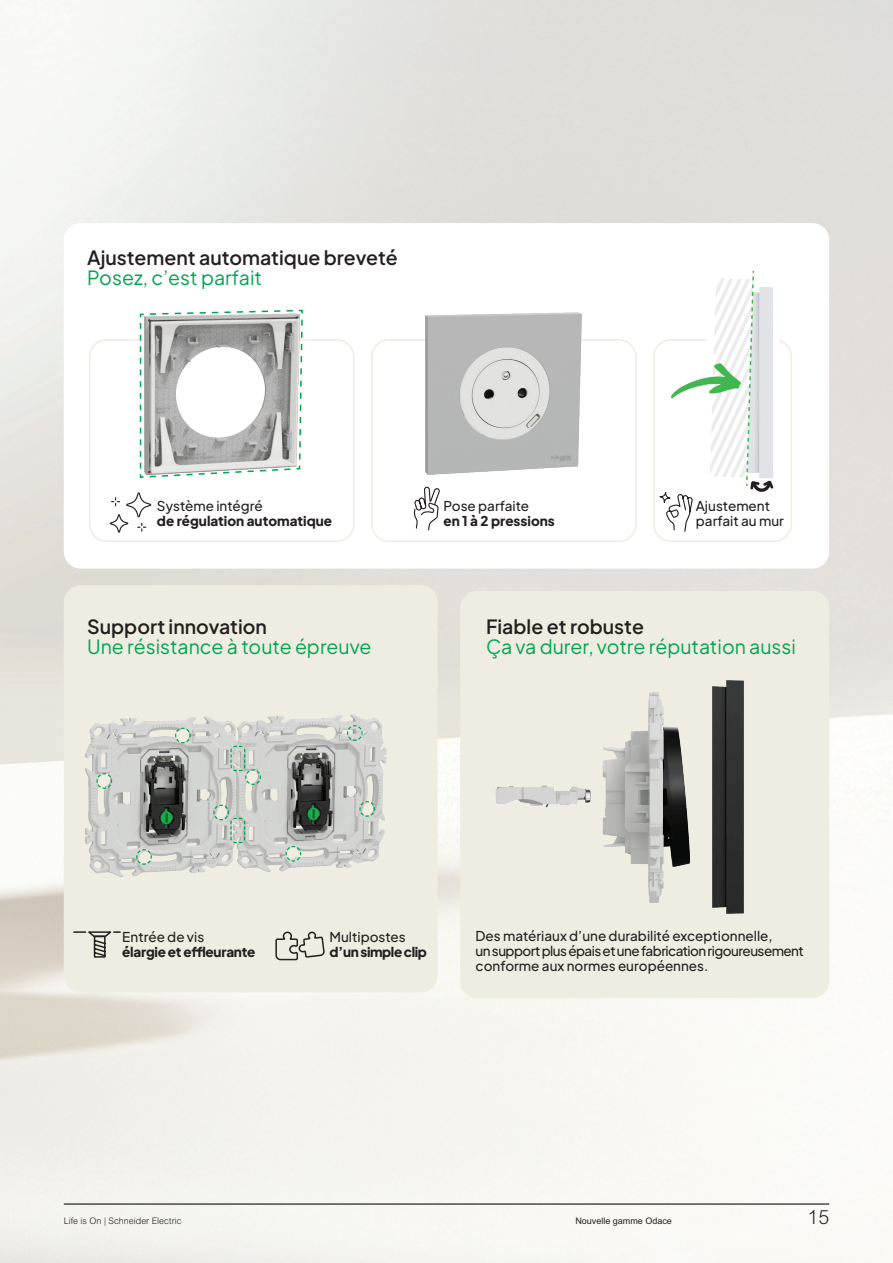
<style>
.page{position:relative;width:893px;height:1263px;background:#fff}
.page>*{position:absolute;margin:0;border:0;box-sizing:border-box;transform-origin:0 0}
.t1{font:19.5px "Plus Jakarta Sans";color:#00a54f}
.t2{font:600 19.5px "Plus Jakarta Sans";color:#231f20}
.t3{font:300 19.5px "Arial MT Std";color:#231f20}
.t4{font:500 13.5px/15px "Plus Jakarta Sans";color:#231f20}
.t5{font:800 13.5px "Plus Jakarta Sans";color:#231f20}
.t6{font:800 13.5px "Plus Jakarta Sans";letter-spacing:-.02em;color:#231f20}
.t7{font:800 13.5px "Plus Jakarta Sans";letter-spacing:-.03em;color:#231f20}
.t8{font:300 9px "Arial Rounded MT Pro";color:#231f20}
.t9{font:9px "Arial MT Std";color:#231f20}
</style>
<div class="page">
<img style="left:0;top:0;width:893px;height:1263px">
<div style="left:460px;top:591px;width:369px;height:407px;background:#efede2;border-radius:17px"></div>
<div style="left:64px;top:223px;width:765px;height:346px;background:#fff;border-radius:17px"></div>
<div style="left:89px;top:339px;width:265px;height:203px;border:2px solid #efede2;border-radius:17px"></div>
<div style="left:371px;top:339px;width:266px;height:203px;border:2px solid #efede2;border-radius:17px"></div>
<div style="left:653px;top:339px;width:139px;height:203px;border:2px solid #efede2;border-radius:17px"></div>
<img style="left:414px;top:312px;width:180px;height:163px">
<svg style="left:139px;top:309px;width:165px;height:169px"></svg>
<svg style="left:110px;top:492px;width:41px;height:41px"></svg>
<svg style="left:413px;top:486px;width:27px;height:45px"></svg>
<div style="left:64px;top:585px;width:374px;height:407px;background:#efede2;border-radius:17px"></div>
<img style="left:85px;top:716px;width:137px;height:161px">
<img style="left:222px;top:714px;width:165px;height:158px">
<svg style="left:136px;top:848px;width:16px;height:17px"></svg>
<svg style="left:285px;top:845px;width:17px;height:17px"></svg>
<svg style="left:346px;top:724px;width:17px;height:17px"></svg>
<svg style="left:174px;top:727px;width:17px;height:17px"></svg>
<svg style="left:213px;top:804px;width:33px;height:40px"></svg>
<svg style="left:230px;top:745px;width:31px;height:40px"></svg>
<svg style="left:359px;top:800px;width:17px;height:17px"></svg>
<svg style="left:96px;top:772px;width:17px;height:17px"></svg>
<svg style="left:73px;top:931px;width:48px;height:27px"></svg>
<svg style="left:275px;top:931px;width:50px;height:30px"></svg>
<img style="left:774px;top:339px;width:18px;height:149px">
<svg style="left:659px;top:271px;width:115px;height:261px"></svg>
<img style="left:495px;top:785px;width:96px;height:23px">
<img style="left:602px;top:692px;width:62px;height:211px">
<img style="left:664px;top:726px;width:26px;height:141px">
<img style="left:712px;top:680px;width:32px;height:234px">
<h1 class="t2" style="left:87px;top:240px;width:312px">Ajustement automatique breveté</h1>
<h1 class="t1" style="left:87px;top:262px;width:176px">Posez, c’est parfait</h1>
<p class="t4" style="left:157px;top:497px;width:107px">Système intégré</p>
<p class="t5" style="left:157px;top:509px;width:177px">de régulation automatique</p>
<h1 class="t2" style="left:87px;top:610px;width:181px">Support innovation</h1>
<h1 class="t1" style="left:87px;top:631px;width:286px">Une résistance à toute épreuve</h1>
<p class="t4" style="left:443px;top:497px;width:87px">Pose parfaite</p>
<p class="t5" style="left:443px;top:509px;width:113px">en 1 à 2 pressions</p>
<p class="t4" style="left:696px;top:497px;width:90px">Ajustement parfait au mur</p>
<h1 class="t2" style="left:486px;top:610px;width:159px">Fiable et robuste</h1>
<h1 class="t1" style="left:486px;top:631px;width:311px">Ça va durer, votre réputation aussi</h1>
<p class="t4" style="left:122px;top:928px;width:83px">Entrée de vis</p>
<p class="t6" style="left:122px;top:939px;width:135px">élargie et effleurante</p>
<p class="t4" style="left:330px;top:928px;width:78px">Multipostes</p>
<p class="t7" style="left:330px;top:939px;width:99px">d’un simple clip</p>
<p class="t4" style="left:476px;top:927px;width:330px">Des matériaux d’une durabilité exceptionnelle,<br>un support plus épais et une fabrication rigoureusement conforme aux normes européennes.</p>
<p class="t8" style="left:64px;top:1216px;width:119px">Life is On | Schneider Electric</p>
<p class="t9" style="left:575px;top:1216px;width:98px">Nouvelle gamme Odace</p>
<h1 class="t3" style="left:807px;top:1206px;width:23px">15</h1>
</div>
